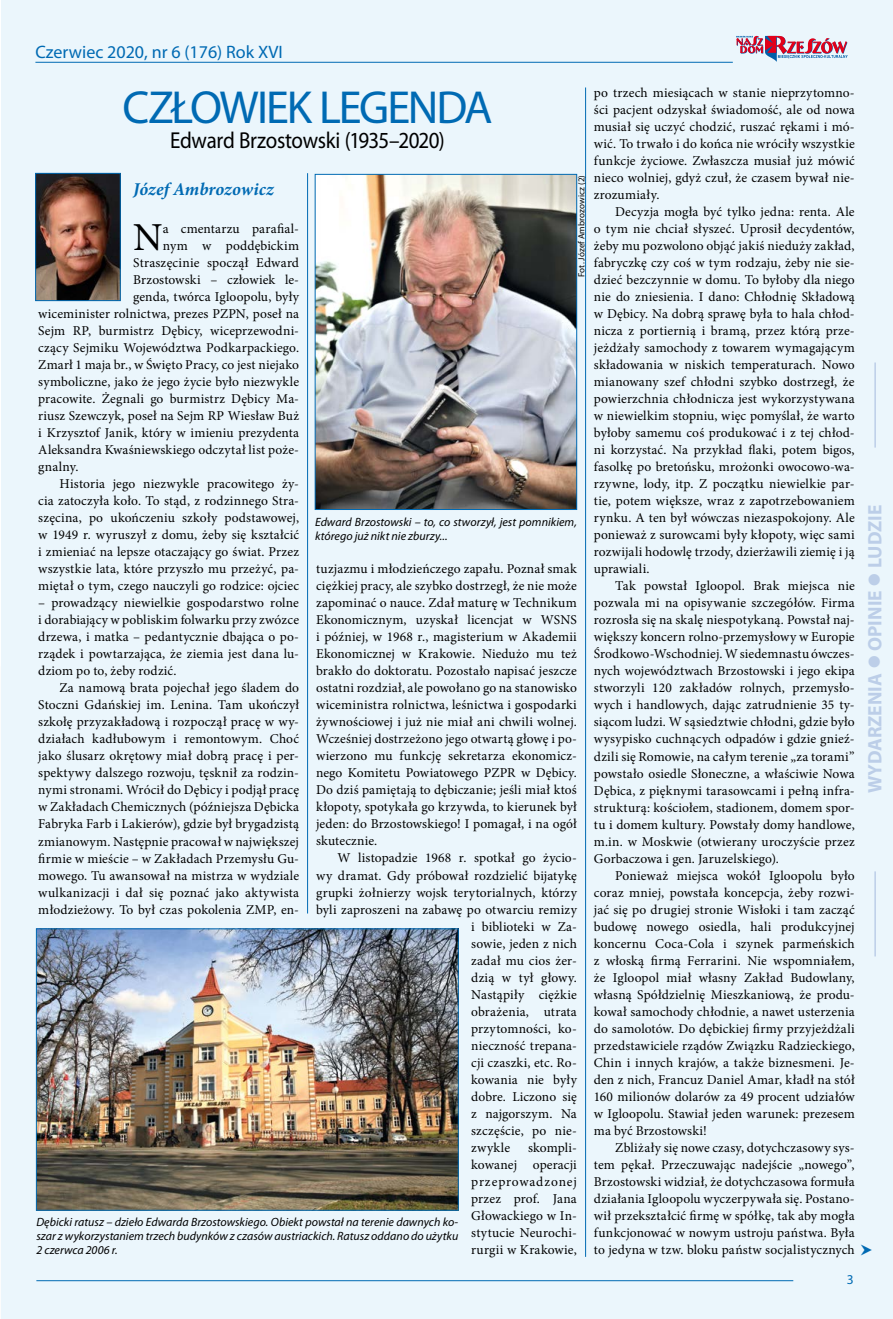
<style>
.page{position:relative;width:893px;height:1319px;background:#fff}
.page>*{position:absolute;margin:0;border:0;box-sizing:border-box;transform-origin:0 0}
.t1{font:46.5px "Myriad Pro";letter-spacing:-.05em;color:#006ab3}
.t2{font:39.6px "Minion Pro";color:#000}
.t3{font:23.1px "Myriad Pro";letter-spacing:-.02em;color:#000;scale:.91 1}
.t4{font:700 19.5px "Myriad Pro";color:#bccee8}
.t5{font:18px "Myriad Pro";color:#006ab3}
.t6{font:italic 700 18px "Minion Pro";color:#006ab3}
.t7{font:13.5px/17px "Minion Pro";letter-spacing:.01em;color:#000;text-align:justify}
.t8{font:13.5px "Myriad Pro";color:#006ab3}
.t9{font:italic 12px/14.4px "Myriad Pro";color:#000}
.t10{font:9px "Myriad Pro";letter-spacing:.01em;color:#000}
</style>
<div class="page">
<div style="left:1px;top:0;width:892px;height:1318px;background:#ebf6fc"></div>
<hr style="left:307px;top:173px;width:1px;height:740px;background:#006ab3">
<hr style="left:585px;top:87px;width:1px;height:1169px;background:#006ab3">
<hr style="left:35px;top:62px;width:698px;height:1px;background:#006ab3">
<hr style="left:36px;top:1279px;width:757px;height:1px;background:#006ab3">
<svg style="left:736px;top:36px;width:112px;height:26px"></svg>
<hr style="left:874px;top:362px;width:2px;height:85px;background:#bccee8">
<hr style="left:874px;top:871px;width:2px;height:85px;background:#bccee8">
<img style="left:37px;top:175px;width:81px;height:124px">
<div style="left:35px;top:173px;width:85px;height:128px;border:1px solid #006ab3"></div>
<img style="left:317px;top:176px;width:258px;height:331px">
<div style="left:315px;top:174px;width:262px;height:335px;border:1px solid #006ab3"></div>
<img style="left:38px;top:930px;width:418px;height:278px">
<div style="left:36px;top:928px;width:422px;height:282px;border:1px solid #006ab3"></div>
<h3 class="t5" style="left:35px;top:41px;width:249px">Czerwiec 2020, nr 6 (176) Rok XVI</h3>
<h1 class="t1" style="left:122px;top:79px;width:372px">CZŁOWIEK LEGENDA</h1>
<h3 class="t3" style="left:170px;top:126px;width:303px">Edward Brzostowski (1935–2020)</h3>
<p class="t10" style="left:576px;top:277px;width:103px;rotate:-90deg">Fot. Józef Ambrozowicz (2)</p>
<h3 class="t6" style="left:133px;top:176px;width:142px">Józef Ambrozowicz</h3>
<h2 class="t2" style="left:133px;top:210px;width:31px">N</h2>
<p class="t7" style="left:163px;top:220px;width:138px">a cmentarzu parafial-</p>
<p class="t7" style="left:163px;top:237px;width:138px">nym w poddębickim</p>
<p class="t7" style="left:133px;top:254px;width:167px">Straszęcinie spoczął Edward</p>
<p class="t7" style="left:133px;top:271px;width:167px">Brzostowski – człowiek le-</p>
<p class="t7" style="left:133px;top:288px;width:167px">genda, twórca Igloopolu, były</p>
<p class="t7" style="left:38px;top:305px;width:262px">wiceminister rolnictwa, prezes PZPN, poseł na</p>
<p class="t7" style="left:38px;top:322px;width:262px">Sejm RP, burmistrz Dębicy, wiceprzewodni-</p>
<p class="t7" style="left:38px;top:339px;width:262px">czący Sejmiku Województwa Podkarpackiego.</p>
<p class="t7" style="left:38px;top:356px;width:262px">Zmarł 1 maja br., w Święto Pracy, co jest niejako</p>
<p class="t7" style="left:38px;top:373px;width:262px">symboliczne, jako że jego życie było niezwykle</p>
<p class="t7" style="left:38px;top:390px;width:262px">pracowite. Żegnali go burmistrz Dębicy Ma-</p>
<p class="t7" style="left:38px;top:407px;width:262px">riusz Szewczyk, poseł na Sejm RP Wiesław Buż</p>
<p class="t7" style="left:38px;top:424px;width:262px">i Krzysztof Janik, który w imieniu prezydenta</p>
<p class="t7" style="left:38px;top:441px;width:262px">Aleksandra Kwaśniewskiego odczytał list poże-</p>
<p class="t7" style="left:38px;top:458px;width:42px">gnalny.</p>
<p class="t7" style="left:60px;top:475px;width:241px">Historia jego niezwykle pracowitego ży-</p>
<p class="t7" style="left:38px;top:492px;width:262px">cia zatoczyła koło. To stąd, z rodzinnego Stra-</p>
<p class="t7" style="left:38px;top:509px;width:262px">szęcina, po ukończeniu szkoły podstawowej,</p>
<p class="t7" style="left:38px;top:526px;width:262px">w 1949 r. wyruszył z domu, żeby się kształcić</p>
<p class="t7" style="left:38px;top:543px;width:262px">i zmieniać na lepsze otaczający go świat. Przez</p>
<p class="t7" style="left:38px;top:560px;width:262px">wszystkie lata, które przyszło mu przeżyć, pa-</p>
<p class="t7" style="left:38px;top:577px;width:262px">miętał o tym, czego nauczyli go rodzice: ojciec</p>
<p class="t7" style="left:38px;top:594px;width:262px">– prowadzący niewielkie gospodarstwo rolne i dorabiający w pobliskim folwarku przy zwózce drzewa, i matka – pedantycznie dbająca o po&shy;rządek i powtarzająca, że ziemia jest dana lu&shy;dziom po to, żeby rodzić.</p>
<p class="t7" style="left:38px;top:679px;width:262px;text-indent:21px">Za namową brata pojechał jego śladem do Stoczni Gdańskiej im. Lenina. Tam ukończył szkołę przyzakładową i rozpoczął pracę w wy&shy;działach kadłubowym i remontowym. Choć jako ślusarz okrętowy miał dobrą pracę i per&shy;spektywy dalszego rozwoju, tęsknił za rodzin&shy;nymi stronami. Wrócił do Dębicy i podjął pracę w Zakładach Chemicznych (późniejsza Dębicka Fabryka Farb i Lakierów), gdzie był brygadzistą zmianowym. Następnie pracował w największej firmie w mieście – w Zakładach Przemysłu Gu&shy;mowego. Tu awansował na mistrza w wydziale wulkanizacji i dał się poznać jako aktywista młodzieżowy. To był czas pokolenia ZMP, en-</p>
<p class="t9" style="left:315px;top:514px;width:263px">Edward Brzostowski – to, co stworzył, jest pomnikiem, którego już nikt nie zburzy...</p>
<p class="t7" style="left:316px;top:560px;width:262px">tuzjazmu i młodzieńczego zapału. Poznał smak ciężkiej pracy, ale szybko dostrzegł, że nie może zapominać o nauce. Zdał maturę w Technikum Ekonomicznym, uzyskał licencjat w WSNS i później, w 1968 r., magisterium w Akademii Ekonomicznej w Krakowie. Niedużo mu też brakło do doktoratu. Pozostało napisać jeszcze ostatni rozdział, ale powołano go na stanowisko wiceministra rolnictwa, leśnictwa i gospodarki żywnościowej i już nie miał ani chwili wolnej.<br>Wcześniej dostrzeżono jego otwartą głowę i po&shy;wierzono mu funkcję sekretarza ekonomicz&shy;nego Komitetu Powiatowego PZPR w Dębicy.<br>Do dziś pamiętają to dębiczanie; jeśli miał ktoś kłopoty, spotykała go krzywda, to kierunek był jeden: do Brzostowskiego! I pomagał, i na ogół skutecznie.</p>
<p class="t7" style="left:337px;top:849px;width:241px">W listopadzie 1968 r. spotkał go życio-</p>
<p class="t7" style="left:316px;top:866px;width:262px">wy dramat. Gdy próbował rozdzielić bijatykę</p>
<p class="t7" style="left:316px;top:883px;width:262px">grupki żołnierzy wojsk terytorialnych, którzy</p>
<p class="t7" style="left:316px;top:900px;width:262px">byli zaproszeni na zabawę po otwarciu remizy</p>
<p class="t7" style="left:471px;top:917px;width:107px">i biblioteki w Za-</p>
<p class="t7" style="left:471px;top:934px;width:107px">sowie, jeden z nich</p>
<p class="t7" style="left:471px;top:951px;width:107px">zadał mu cios żer-</p>
<p class="t7" style="left:471px;top:968px;width:107px">dzią w tył głowy.</p>
<p class="t7" style="left:471px;top:985px;width:107px">Nastąpiły ciężkie</p>
<p class="t7" style="left:471px;top:1002px;width:107px">obrażenia, utrata</p>
<p class="t7" style="left:471px;top:1019px;width:107px">przytomności, ko-</p>
<p class="t7" style="left:471px;top:1036px;width:107px">nieczność trepana-</p>
<p class="t7" style="left:471px;top:1053px;width:107px">cji czaszki, etc. Ro-</p>
<p class="t7" style="left:471px;top:1070px;width:107px">kowania nie były</p>
<p class="t7" style="left:471px;top:1087px;width:107px">dobre. Liczono się</p>
<p class="t7" style="left:471px;top:1104px;width:107px">z najgorszym. Na</p>
<p class="t7" style="left:471px;top:1121px;width:107px">szczęście, po nie-</p>
<p class="t7" style="left:471px;top:1138px;width:40px">zwykle</p>
<p class="t7" style="left:471px;top:1138px;width:107px;text-indent:57px">skompli&shy;kowanej operacji przeprowadzonej przez prof. Jana Głowackiego w In&shy;stytucie Neurochi&shy;rurgii w Krakowie,</p>
<p class="t9" style="left:36px;top:1213px;width:423px;text-align:justify">Dębicki ratusz – dzieło Edwarda Brzostowskiego. Obiekt powstał na terenie dawnych ko&shy;szar z wykorzystaniem trzech budynków z czasów austriackich. Ratusz oddano do użytku 2 czerwca 2006 r.</p>
<p class="t7" style="left:594px;top:84px;width:262px">po trzech miesiącach w stanie nieprzytomno&shy;ści pacjent odzyskał świadomość, ale od nowa musiał się uczyć chodzić, ruszać rękami i mó&shy;wić. To trwało i do końca nie wróciły wszystkie funkcje życiowe. Zwłaszcza musiał już mówić nieco wolniej, gdyż czuł, że czasem bywał nie&shy;zrozumiały.</p>
<p class="t7" style="left:594px;top:203px;width:262px;text-indent:21px">Decyzja mogła być tylko jedna: renta. Ale o tym nie chciał słyszeć. Uprosił decydentów, żeby mu pozwolono objąć jakiś nieduży zakład, fabryczkę czy coś w tym rodzaju, żeby nie sie&shy;dzieć bezczynnie w domu. To byłoby dla niego nie do zniesienia. I dano: Chłodnię Składową w Dębicy. Na dobrą sprawę była to hala chłod&shy;nicza z portiernią i bramą, przez którą prze&shy;jeżdżały samochody z towarem wymagającym składowania w niskich temperaturach. Nowo mianowany szef chłodni szybko dostrzegł, że powierzchnia chłodnicza jest wykorzystywana w niewielkim stopniu, więc pomyślał, że warto byłoby samemu coś produkować i z tej chłod&shy;ni korzystać. Na przykład flaki, potem bigos, fasolkę po bretońsku, mrożonki owocowo-wa&shy;rzywne, lody, itp. Z początku niewielkie par&shy;tie, potem większe, wraz z zapotrzebowaniem rynku. A ten był wówczas niezaspokojony. Ale ponieważ z surowcami były kłopoty, więc sami rozwijali hodowlę trzody, dzierżawili ziemię i ją uprawiali.</p>
<p class="t7" style="left:594px;top:577px;width:262px;text-indent:21px">Tak powstał Igloopol. Brak miejsca nie pozwala mi na opisywanie szczegółów. Firma rozrosła się na skalę niespotykaną. Powstał naj&shy;większy koncern rolno-przemysłowy w Europie Środkowo-Wschodniej. W siedemnastu ówczes&shy;nych województwach Brzostowski i jego ekipa stworzyli 120 zakładów rolnych, przemysło&shy;wych i handlowych, dając zatrudnienie 35 ty&shy;siącom ludzi. W sąsiedztwie chłodni, gdzie było wysypisko cuchnących odpadów i gdzie gnieź&shy;dzili się Romowie, na całym terenie „za torami” powstało osiedle Słoneczne, a właściwie Nowa Dębica, z pięknymi tarasowcami i pełną infra&shy;strukturą: kościołem, stadionem, domem spor&shy;tu i domem kultury. Powstały domy handlowe, m.in. w Moskwie (otwierany uroczyście przez Gorbaczowa i gen. Jaruzelskiego).</p>
<p class="t7" style="left:594px;top:866px;width:262px;text-indent:21px">Ponieważ miejsca wokół Igloopolu było coraz mniej, powstała koncepcja, żeby rozwi&shy;jać się po drugiej stronie Wisłoki i tam zacząć budowę nowego osiedla, hali produkcyjnej koncernu Coca-Cola i szynek parmeńskich z włoską firmą Ferrarini. Nie wspomniałem, że Igloopol miał własny Zakład Budowlany, własną Spółdzielnię Mieszkaniową, że produ&shy;kował samochody chłodnie, a nawet usterzenia do samolotów. Do dębickiej firmy przyjeżdżali przedstawiciele rządów Związku Radzieckiego, Chin i innych krajów, a także biznesmeni. Je&shy;den z nich, Francuz Daniel Amar, kładł na stół 160 milionów dolarów za 49 procent udziałów w Igloopolu. Stawiał jeden warunek: prezesem ma być Brzostowski!</p>
<p class="t7" style="left:594px;top:1139px;width:262px;text-indent:21px">Zbliżały się nowe czasy, dotychczasowy sys&shy;tem pękał. Przeczuwając nadejście „nowego”, Brzostowski widział, że dotychczasowa formuła działania Igloopolu wyczerpywała się. Postano&shy;wił przekształcić firmę w spółkę, tak aby mogła funkcjonować w nowym ustroju państwa. Była to jedyna w tzw. bloku państw socjalistycznych</p>
<p class="t8" style="left:847px;top:1271px;width:8px">3</p>
<h3 class="t4" style="left:862px;top:793px;width:290px;rotate:-90deg">WYDARZENIA ● OPINIE ● LUDZIE</h3>
</div>
